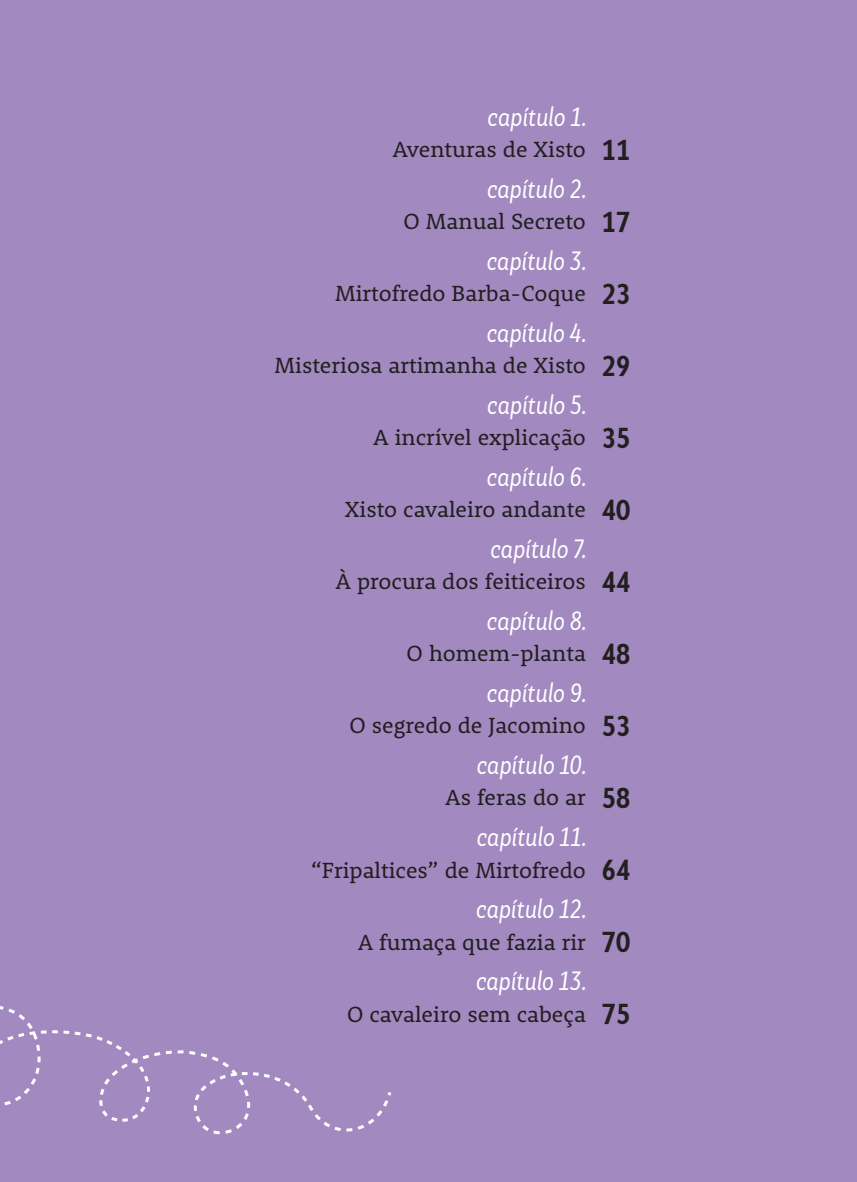
<style>
.page{position:relative;width:857px;height:1182px;background:#fff}
.page>*{position:absolute;margin:0;border:0;box-sizing:border-box;transform-origin:0 0}
.t1{font:700 27px "Skola Sans Cn";color:#231f20}
.t2{font:italic 24.75px "Skola Sans Cn";color:#fff}
.t3{font:22.5px "Rooney";color:#231f20}
</style>
<div class="page">
<div style="left:0;top:0;width:856px;height:1182px;background:#a289c0"></div>
<svg style="left:0;top:1006px;width:392px;height:119px"></svg>
<p class="t2" style="left:487px;top:102px;width:100px">capítulo 1.</p>
<p class="t3" style="left:392px;top:135px;width:195px">Aventuras de Xisto</p>
<p class="t2" style="left:486px;top:174px;width:101px">capítulo 2.</p>
<p class="t3" style="left:403px;top:207px;width:184px">O Manual Secreto</p>
<p class="t2" style="left:486px;top:246px;width:101px">capítulo 3.</p>
<p class="t3" style="left:335px;top:279px;width:252px">Mirtofredo Barba-Coque</p>
<p class="t2" style="left:486px;top:318px;width:101px">capítulo 4.</p>
<p class="t3" style="left:274px;top:351px;width:313px">Misteriosa artimanha de Xisto</p>
<p class="t2" style="left:487px;top:390px;width:100px">capítulo 5.</p>
<p class="t3" style="left:373px;top:423px;width:214px">A incrível explicação</p>
<p class="t2" style="left:486px;top:462px;width:101px">capítulo 6.</p>
<p class="t3" style="left:345px;top:495px;width:242px">Xisto cavaleiro andante</p>
<p class="t2" style="left:490px;top:534px;width:97px">capítulo 7.</p>
<p class="t3" style="left:335px;top:567px;width:252px">À procura dos feiticeiros</p>
<p class="t2" style="left:486px;top:606px;width:101px">capítulo 8.</p>
<p class="t3" style="left:406px;top:639px;width:181px">O homem-planta</p>
<p class="t2" style="left:486px;top:678px;width:101px">capítulo 9.</p>
<p class="t3" style="left:349px;top:711px;width:238px">O segredo de Jacomino</p>
<p class="t2" style="left:476px;top:750px;width:111px">capítulo 10.</p>
<p class="t3" style="left:445px;top:783px;width:142px">As feras do ar</p>
<p class="t2" style="left:476px;top:822px;width:111px">capítulo 11.</p>
<p class="t3" style="left:311px;top:855px;width:276px">“Fripaltices” de Mirtofredo</p>
<p class="t2" style="left:476px;top:894px;width:112px">capítulo 12.</p>
<p class="t3" style="left:357px;top:927px;width:230px">A fumaça que fazia rir</p>
<p class="t2" style="left:475px;top:966px;width:112px">capítulo 13.</p>
<p class="t3" style="left:347px;top:999px;width:240px">O cavaleiro sem cabeça</p>
<p class="t1" style="left:602px;top:133px;width:30px">11</p>
<p class="t1" style="left:602px;top:205px;width:30px">17</p>
<p class="t1" style="left:602px;top:277px;width:30px">23</p>
<p class="t1" style="left:602px;top:349px;width:30px">29</p>
<p class="t1" style="left:602px;top:421px;width:30px">35</p>
<p class="t1" style="left:602px;top:493px;width:30px">40</p>
<p class="t1" style="left:602px;top:565px;width:30px">44</p>
<p class="t1" style="left:602px;top:637px;width:30px">48</p>
<p class="t1" style="left:602px;top:709px;width:30px">53</p>
<p class="t1" style="left:602px;top:781px;width:30px">58</p>
<p class="t1" style="left:602px;top:853px;width:30px">64</p>
<p class="t1" style="left:602px;top:925px;width:30px">70</p>
<p class="t1" style="left:602px;top:997px;width:30px">75</p>
</div>
